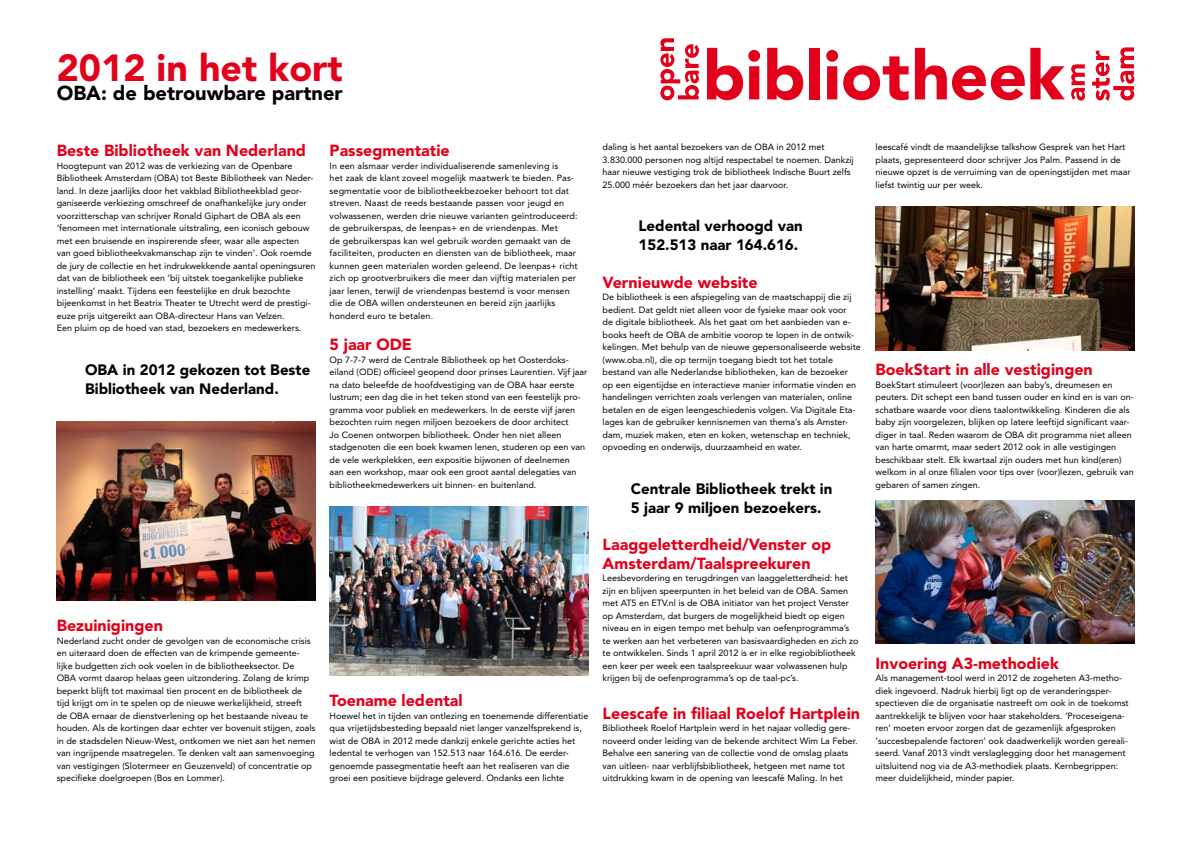
<style>
.page{position:relative;width:1191px;height:842px;background:#fff}
.page>*{position:absolute;margin:0;border:0;box-sizing:border-box;transform-origin:0 0}
.t1{font:900 37.5px "Avenir";color:#e2001a}
.t2{font:900 20px "Avenir";color:#000}
.t3{font:900 16px/18.8px "Avenir";color:#e2001a}
.t4{font:900 15px/18.8px "Avenir";color:#000}
.t5{font:9px/12.5px "Avenir";color:#000}
</style>
<div class="page">
<svg style="left:660px;top:38px;width:39px;height:62px"></svg>
<svg style="left:1071px;top:64px;width:14px;height:37px"></svg>
<svg style="left:1092px;top:47px;width:42px;height:54px"></svg>
<svg style="left:707px;top:48px;width:53px;height:52px"></svg>
<svg style="left:767px;top:48px;width:36px;height:52px"></svg>
<div style="left:809px;top:48px;width:10px;height:51px;background:#e2001a"></div>
<svg style="left:826px;top:50px;width:82px;height:50px"></svg>
<svg style="left:915px;top:48px;width:31px;height:51px"></svg>
<svg style="left:952px;top:65px;width:72px;height:35px"></svg>
<svg style="left:1030px;top:48px;width:34px;height:51px"></svg>
<img style="left:57px;top:422px;width:258px;height:178px">
<img style="left:875px;top:206px;width:259px;height:144px">
<img style="left:875px;top:500px;width:259px;height:144px">
<img style="left:330px;top:506px;width:258px;height:169px">
<h1 class="t1" style="left:57px;top:46px;width:287px">2012 in het kort</h1>
<h2 class="t2" style="left:57px;top:81px;width:287px">OBA: de betrouwbare partner</h2>
<h3 class="t3" style="left:57px;top:141px;width:251px">Beste Bibliotheek van Nederland</h3>
<p class="t5" style="left:57px;top:159px;width:260px">Hoogtepunt van 2012 was de verkiezing van de Openbare Bibliotheek Amsterdam (OBA) tot Beste Bibliotheek van Neder&shy;land. In deze jaarlijks door het vakblad Bibliotheekblad geor&shy;ganiseerde verkiezing omschreef de onafhankelijke jury onder voorzitterschap van schrijver Ronald Giphart de OBA als een ‘fenomeen met internationale uitstraling, een iconisch gebouw met een bruisende en inspirerende sfeer, waar alle aspecten van goed bibliotheekvakmanschap zijn te vinden’. Ook roemde de jury de collectie en het indrukwekkende aantal openingsuren dat van de bibliotheek een ‘bij uitstek toegankelijke publieke instelling’ maakt. Tijdens een feestelijke en druk bezochte bijeenkomst in het Beatrix Theater te Utrecht werd de prestigi&shy;euze prijs uitgereikt aan OBA-directeur Hans van Velzen.<br>Een pluim op de hoed van stad, bezoekers en medewerkers.</p>
<h3 class="t4" style="left:85px;top:360px;width:227px">OBA in 2012 gekozen tot Beste<br>Bibliotheek van Nederland.</h3>
<h3 class="t3" style="left:330px;top:141px;width:121px">Passegmentatie</h3>
<p class="t5" style="left:330px;top:159px;width:250px">In een alsmaar verder individualiserende samenleving is<br>het zaak de klant zoveel mogelijk maatwerk te bieden. Pas&shy;segmentatie voor de bibliotheekbezoeker behoort tot dat streven. Naast de reeds bestaande passen voor jeugd en volwassenen, werden drie nieuwe varianten geïntroduceerd: de gebruikerspas, de leenpas+ en de vriendenpas. Met<br>de gebruikerspas kan wel gebruik worden gemaakt van de faciliteiten, producten en diensten van de bibliotheek, maar kunnen geen materialen worden geleend. De leenpas+ richt zich op grootverbruikers die meer dan vijftig materialen per jaar lenen, terwijl de vriendenpas bestemd is voor mensen die de OBA willen ondersteunen en bereid zijn jaarlijks honderd euro te betalen.</p>
<h3 class="t3" style="left:330px;top:335px;width:84px">5 jaar ODE</h3>
<p class="t5" style="left:330px;top:353px;width:259px">Op 7-7-7 werd de Centrale Bibliotheek op het Oosterdoks&shy;eiland (ODE) officieel geopend door prinses Laurentien. Vijf jaar na dato beleefde de hoofdvestiging van de OBA haar eerste lustrum; een dag die in het teken stond van een feestelijk pro&shy;gramma voor publiek en medewerkers. In de eerste vijf jaren bezochten ruim negen miljoen bezoekers de door architect<br>Jo Coenen ontworpen bibliotheek. Onder hen niet alleen stadgenoten die een boek kwamen lenen, studeren op een van de vele werkplekken, een expositie bijwonen of deelnemen<br>aan een workshop, maar ook een groot aantal delegaties van bibliotheekmedewerkers uit binnen- en buitenland.</p>
<h3 class="t3" style="left:57px;top:616px;width:108px">Bezuinigingen</h3>
<p class="t5" style="left:57px;top:634px;width:260px">Nederland zucht onder de gevolgen van de economische crisis en uiteraard doen de effecten van de krimpende gemeente&shy;lijke budgetten zich ook voelen in de bibliotheeksector. De OBA vormt daarop helaas geen uitzondering. Zolang de krimp beperkt blijft tot maximaal tien procent en de bibliotheek de tijd krijgt om in te spelen op de nieuwe werkelijkheid, streeft<br>de OBA ernaar de dienstverlening op het bestaande niveau te houden. Als de kortingen daar echter ver bovenuit stijgen, zoals in de stadsdelen Nieuw-West, ontkomen we niet aan het nemen van ingrijpende maatregelen. Te denken valt aan samenvoeging van vestigingen (Slotermeer en Geuzenveld) of concentratie op specifieke doelgroepen (Bos en Lommer).</p>
<h3 class="t3" style="left:330px;top:691px;width:135px">Toename ledental</h3>
<p class="t5" style="left:330px;top:709px;width:260px">Hoewel het in tijden van ontlezing en toenemende differentiatie qua vrijetijdsbesteding bepaald niet langer vanzelfsprekend is, wist de OBA in 2012 mede dankzij enkele gerichte acties het ledental te verhogen van 152.513 naar 164.616. De eerder&shy;genoemde passegmentatie heeft aan het realiseren van die groei een positieve bijdrage geleverd. Ondanks een lichte</p>
<p class="t5" style="left:602px;top:141px;width:253px">daling is het aantal bezoekers van de OBA in 2012 met 3.830.000 personen nog altijd respectabel te noemen. Dankzij haar nieuwe vestiging trok de bibliotheek Indische Buurt zelfs 25.000 méér bezoekers dan het jaar daarvoor.</p>
<h3 class="t4" style="left:638px;top:217px;width:166px">Ledental verhoogd van<br>152.513 naar 164.616.</h3>
<h3 class="t3" style="left:602px;top:272px;width:156px">Vernieuwde website</h3>
<p class="t5" style="left:602px;top:291px;width:260px">De bibliotheek is een afspiegeling van de maatschappij die zij bedient. Dat geldt niet alleen voor de fysieke maar ook voor<br>de digitale bibliotheek. Als het gaat om het aanbieden van e&shy;books heeft de OBA de ambitie voorop te lopen in de ontwik&shy;kelingen. Met behulp van de nieuwe gepersonaliseerde website (www.oba.nl), die op termijn toegang biedt tot het totale bestand van alle Nederlandse bibliotheken, kan de bezoeker op een eigentijdse en interactieve manier informatie vinden en handelingen verrichten zoals verlengen van materialen, online betalen en de eigen leengeschiedenis volgen. Via Digitale Eta&shy;lages kan de gebruiker kennisnemen van thema’s als Amster&shy;dam, muziek maken, eten en koken, wetenschap en techniek, opvoeding en onderwijs, duurzaamheid en water.</p>
<h3 class="t4" style="left:631px;top:479px;width:203px">Centrale Bibliotheek trekt in<br>5 jaar 9 miljoen bezoekers.</h3>
<h3 class="t3" style="left:602px;top:535px;width:230px">Laaggeletterdheid/Venster op<br>Amsterdam/Taalspreekuren</h3>
<p class="t5" style="left:602px;top:572px;width:257px">Leesbevordering en terugdringen van laaggeletterdheid: het zijn en blijven speerpunten in het beleid van de OBA. Samen met AT5 en ETV.nl is de OBA initiator van het project Venster op Amsterdam, dat burgers de mogelijkheid biedt op eigen niveau en in eigen tempo met behulp van oefenprogramma’s te werken aan het verbeteren van basisvaardigheden en zich zo te ontwikkelen. Sinds 1 april 2012 is er in elke regiobibliotheek een keer per week een taalspreekuur waar volwassenen hulp krijgen bij de oefenprogramma’s op de taal-pc’s.</p>
<h3 class="t3" style="left:602px;top:704px;width:259px">Leescafe in filiaal Roelof Hartplein</h3>
<p class="t5" style="left:602px;top:722px;width:257px">Bibliotheek Roelof Hartplein werd in het najaar volledig gere&shy;noveerd onder leiding van de bekende architect Wim La Feber.<br>Behalve een sanering van de collectie vond de omslag plaats van uitleen- naar verblijfsbibliotheek, hetgeen met name tot uitdrukking kwam in de opening van leescafé Maling. In het</p>
<p class="t5" style="left:875px;top:141px;width:256px">leescafé vindt de maandelijkse talkshow Gesprek van het Hart plaats, gepresenteerd door schrijver Jos Palm. Passend in de nieuwe opzet is de verruiming van de openingstijden met maar liefst twintig uur per week.</p>
<h3 class="t3" style="left:875px;top:360px;width:219px">BoekStart in alle vestigingen</h3>
<p class="t5" style="left:875px;top:378px;width:260px">BoekStart stimuleert (voor)lezen aan baby’s, dreumesen en peuters. Dit schept een band tussen ouder en kind en is van on&shy;schatbare waarde voor diens taalontwikkeling. Kinderen die als baby zijn voorgelezen, blijken op latere leeftijd significant vaar&shy;diger in taal. Reden waarom de OBA dit programma niet alleen van harte omarmt, maar sedert 2012 ook in alle vestigingen beschikbaar stelt. Elk kwartaal zijn ouders met hun kind(eren) welkom in al onze filialen voor tips over (voor)lezen, gebruik van gebaren of samen zingen.</p>
<h3 class="t3" style="left:875px;top:654px;width:185px">Invoering A3-methodiek</h3>
<p class="t5" style="left:875px;top:672px;width:255px">Als management-tool werd in 2012 de zogeheten A3-metho&shy;diek ingevoerd. Nadruk hierbij ligt op de veranderingsper&shy;spectieven die de organisatie nastreeft om ook in de toekomst aantrekkelijk te blijven voor haar stakeholders. ‘Proceseigena&shy;ren’ moeten ervoor zorgen dat de gezamenlijk afgesproken ‘succesbepalende factoren’ ook daadwerkelijk worden gereali&shy;seerd. Vanaf 2013 vindt verslaglegging door het management uitsluitend nog via de A3-methodiek plaats. Kernbegrippen: meer duidelijkheid, minder papier.</p>
</div>
